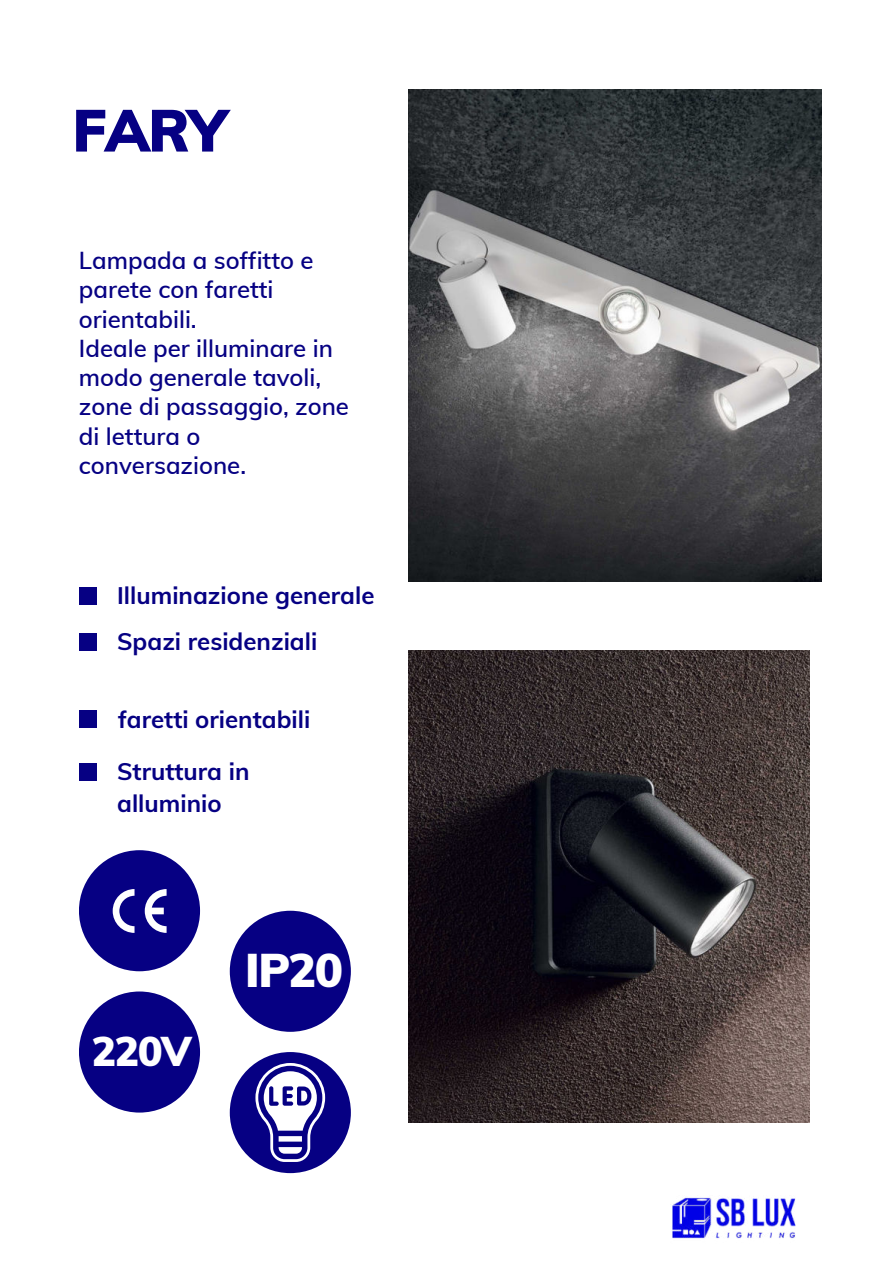
<style>
.page{position:relative;width:893px;height:1264px;background:#fff}
.page>*{position:absolute;margin:0;border:0;box-sizing:border-box;transform-origin:0 0}
.t1{font:900 58.65px "Muli";color:#060083}
.t2{font:900 46.2px "Muli";color:#fff}
.t3{font:900 40.65px "Muli";color:#fff}
.t4{font:600 24px/29.2px "Muli";color:#060083}
.t5{font:700 24px/51.4px "Muli";color:#060083}
</style>
<div class="page">
<img style="left:672px;top:1197px;width:124px;height:42px">
<div style="left:79px;top:633px;width:17px;height:17px;background:#060083"></div>
<div style="left:79px;top:587px;width:17px;height:18px;background:#060083"></div>
<div style="left:79px;top:710px;width:17px;height:17px;background:#060083"></div>
<div style="left:79px;top:763px;width:17px;height:17px;background:#060083"></div>
<div style="left:79px;top:850px;width:121px;height:121px;background:#060083;border-radius:50%"></div>
<svg style="left:113px;top:889px;width:21px;height:43px"></svg>
<svg style="left:145px;top:889px;width:21px;height:43px"></svg>
<div style="left:230px;top:910px;width:121px;height:121px;background:#060083;border-radius:50%"></div>
<div style="left:79px;top:991px;width:121px;height:121px;background:#060083;border-radius:50%"></div>
<div style="left:230px;top:1052px;width:121px;height:121px;background:#060083;border-radius:50%"></div>
<img style="left:408px;top:89px;width:413px;height:493px">
<svg style="left:255px;top:1062px;width:70px;height:99px"></svg>
<img style="left:408px;top:651px;width:401px;height:471px">
<h1 class="t1" style="left:72px;top:87px;width:156px">FARY</h1>
<p class="t4" style="left:79px;top:245px;width:271px">Lampada a soffitto e parete con faretti orientabili.<br>Ideale per illuminare in modo generale tavoli, zone di passaggio, zone di lettura o conversazione.</p>
<p class="t5" style="left:117px;top:568px;width:259px">Illuminazione generale</p>
<p class="t5" style="left:117px;top:614px;width:202px">Spazi residenziali</p>
<p class="t5" style="left:117px;top:692px;width:195px">faretti orientabili<br>Struttura in</p>
<p class="t5" style="left:117px;top:776px;width:106px">alluminio</p>
<h3 class="t3" style="left:92px;top:1021px;width:101px">220V</h3>
<h2 class="t2" style="left:245px;top:936px;width:99px">IP20</h2>
</div>
